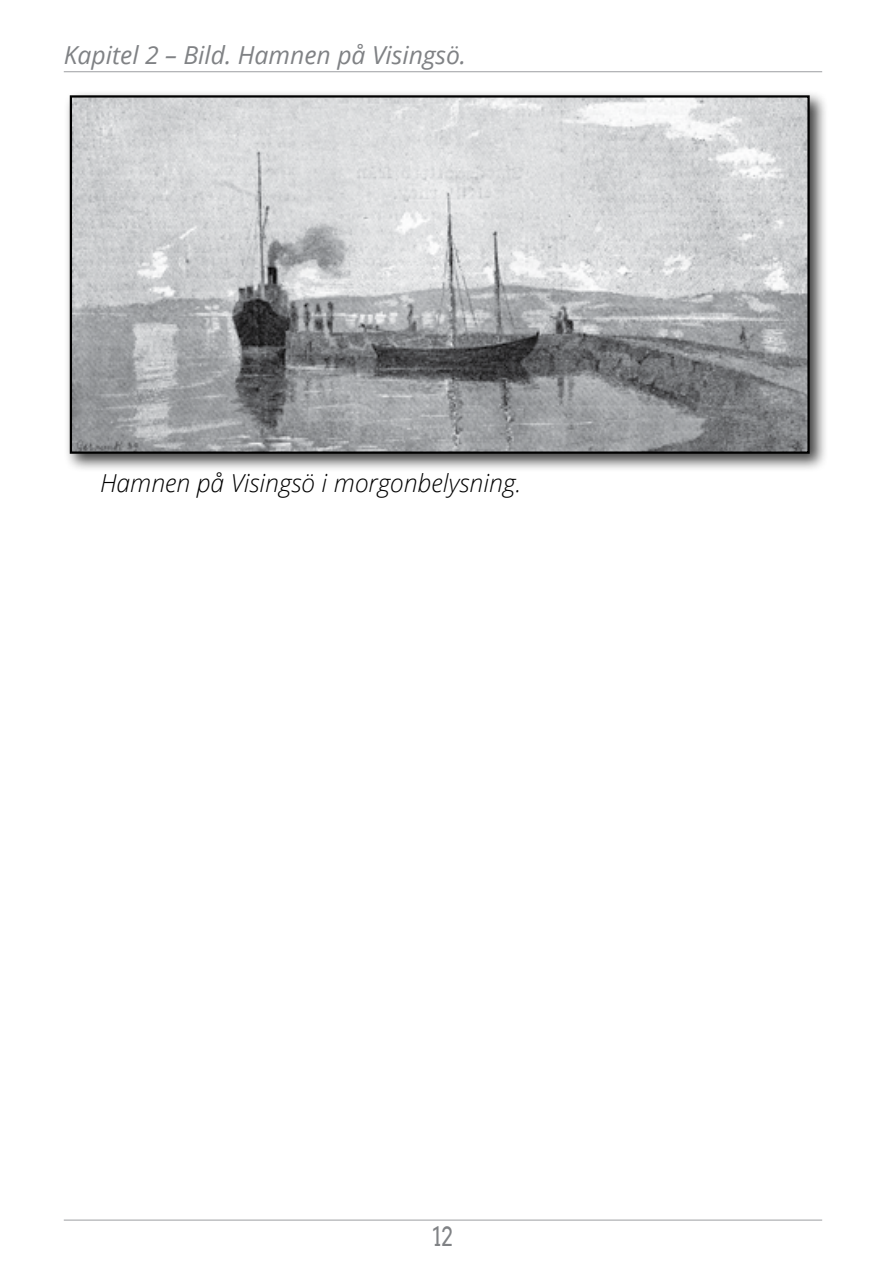
<style>
.page{position:relative;width:893px;height:1276px;background:#fff}
.page>*{position:absolute;margin:0;border:0;box-sizing:border-box;transform-origin:0 0}
.t1{font:27px "Arvo";color:#808285;scale:.8 1}
.t2{font:italic 300 24.75px "Open Sans";color:#000}
.t3{font:italic 24.75px "Open Sans";color:#808285}
</style>
<div class="page">
<hr style="left:64px;top:1219px;width:758px;height:1px;background:#a7a9ac">
<hr style="left:64px;top:71px;width:758px;height:1px;background:#a7a9ac">
<div style="left:64px;top:89px;width:764px;height:383px;background:#000;opacity:.75"></div>
<img style="left:73px;top:98px;width:734px;height:353px">
<div style="left:70px;top:95px;width:740px;height:359px;border:2px solid #000"></div>
<p class="t3" style="left:64px;top:38px;width:404px">Kapitel 2 – Bild. Hamnen på Visingsö.</p>
<p class="t2" style="left:100px;top:466px;width:423px">Hamnen på Visingsö i morgonbelysning.</p>
<p class="t1" style="left:432px;top:1220px;width:27px">12</p>
</div>
